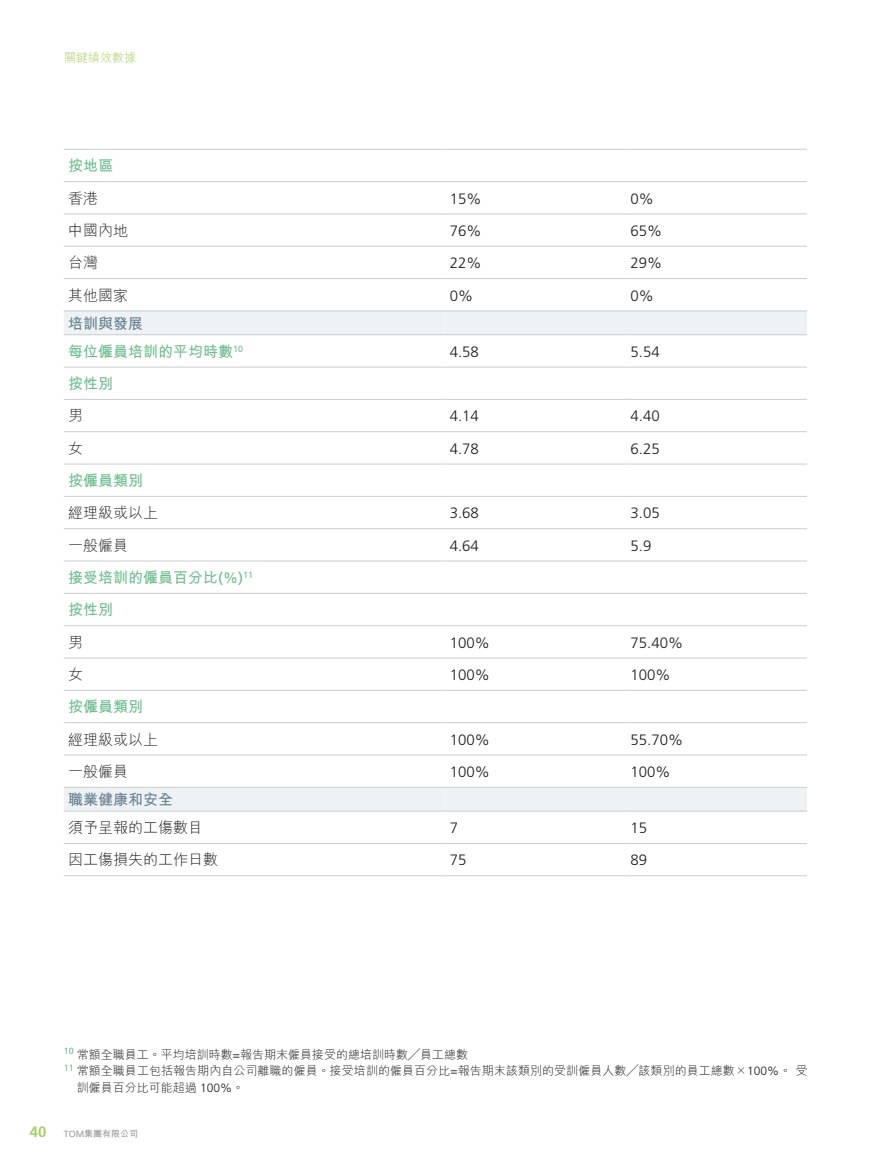
<style>
.page{position:relative;width:872px;height:1170px;background:#fff}
.page>*{position:absolute;margin:0;border:0;box-sizing:border-box;transform-origin:0 0}
.t1{font:300 15px "Frutiger LT Std";color:#1c1c1b}
.t2{font:300 15px "M Hei HK";color:#1c1c1b}
.t3{font:700 15px/28px "M Hei HK";color:#6ebd8f}
.t4{font:700 15px "M Hei HK";color:#65818e}
.t5{font:300 12px "M Hei HK";letter-spacing:.005em;color:#1c1c1b}
.t6{font:300 12px "M Hei HK";color:#adce6c}
.t7{font:700 9px "M Hei HK";color:#9d9d9c}
.s1{color:#65818e}
.s2{font-family:"Frutiger LT Std";font-weight:400}
.s3{font-family:"Frutiger LT Std"}
.s4{font-family:"Frutiger LT Std";font-size:15px;color:#adce6c}
</style>
<div class="page">
<svg style="left:64px;top:214px;width:381px;height:598px"></svg>
<svg style="left:445px;top:214px;width:181px;height:598px"></svg>
<svg style="left:64px;top:311px;width:381px;height:499px"></svg>
<svg style="left:445px;top:311px;width:362px;height:499px"></svg>
<hr style="left:64px;top:149px;width:381px;height:1px;background:#c8cdd0">
<hr style="left:64px;top:181px;width:381px;height:1px;background:#c8cdd0">
<hr style="left:64px;top:213px;width:381px;height:1px;background:#c8cdd0">
<hr style="left:64px;top:246px;width:381px;height:1px;background:#c8cdd0">
<hr style="left:64px;top:278px;width:381px;height:1px;background:#c8cdd0">
<hr style="left:64px;top:310px;width:381px;height:1px;background:#c8cdd0">
<hr style="left:64px;top:334px;width:381px;height:1px;background:#c8cdd0">
<hr style="left:64px;top:366px;width:381px;height:1px;background:#c8cdd0">
<hr style="left:64px;top:399px;width:381px;height:1px;background:#c8cdd0">
<hr style="left:64px;top:431px;width:381px;height:1px;background:#c8cdd0">
<hr style="left:64px;top:463px;width:381px;height:1px;background:#c8cdd0">
<hr style="left:64px;top:496px;width:381px;height:1px;background:#c8cdd0">
<hr style="left:64px;top:528px;width:381px;height:1px;background:#c8cdd0">
<hr style="left:64px;top:560px;width:381px;height:1px;background:#c8cdd0">
<hr style="left:64px;top:593px;width:381px;height:1px;background:#c8cdd0">
<hr style="left:64px;top:625px;width:381px;height:1px;background:#c8cdd0">
<hr style="left:64px;top:657px;width:381px;height:1px;background:#c8cdd0">
<hr style="left:64px;top:690px;width:381px;height:1px;background:#c8cdd0">
<hr style="left:64px;top:722px;width:381px;height:1px;background:#c8cdd0">
<hr style="left:64px;top:754px;width:381px;height:1px;background:#c8cdd0">
<hr style="left:64px;top:786px;width:381px;height:1px;background:#c8cdd0">
<hr style="left:64px;top:810px;width:381px;height:1px;background:#c8cdd0">
<hr style="left:64px;top:843px;width:381px;height:1px;background:#c8cdd0">
<hr style="left:64px;top:875px;width:381px;height:1px;background:#c8cdd0">
<hr style="left:445px;top:149px;width:181px;height:1px;background:#c8cdd0">
<hr style="left:626px;top:149px;width:181px;height:1px;background:#c8cdd0">
<hr style="left:445px;top:181px;width:181px;height:1px;background:#c8cdd0">
<hr style="left:626px;top:181px;width:181px;height:1px;background:#c8cdd0">
<hr style="left:445px;top:213px;width:181px;height:1px;background:#c8cdd0">
<hr style="left:626px;top:213px;width:181px;height:1px;background:#c8cdd0">
<hr style="left:445px;top:246px;width:181px;height:1px;background:#c8cdd0">
<hr style="left:626px;top:246px;width:181px;height:1px;background:#c8cdd0">
<hr style="left:445px;top:278px;width:181px;height:1px;background:#c8cdd0">
<hr style="left:626px;top:278px;width:181px;height:1px;background:#c8cdd0">
<hr style="left:445px;top:310px;width:181px;height:1px;background:#c8cdd0">
<hr style="left:626px;top:310px;width:181px;height:1px;background:#c8cdd0">
<hr style="left:445px;top:334px;width:181px;height:1px;background:#c8cdd0">
<hr style="left:626px;top:334px;width:181px;height:1px;background:#c8cdd0">
<hr style="left:445px;top:366px;width:181px;height:1px;background:#c8cdd0">
<hr style="left:626px;top:366px;width:181px;height:1px;background:#c8cdd0">
<hr style="left:445px;top:399px;width:181px;height:1px;background:#c8cdd0">
<hr style="left:626px;top:399px;width:181px;height:1px;background:#c8cdd0">
<hr style="left:445px;top:431px;width:181px;height:1px;background:#c8cdd0">
<hr style="left:626px;top:431px;width:181px;height:1px;background:#c8cdd0">
<hr style="left:445px;top:463px;width:181px;height:1px;background:#c8cdd0">
<hr style="left:626px;top:463px;width:181px;height:1px;background:#c8cdd0">
<hr style="left:445px;top:496px;width:181px;height:1px;background:#c8cdd0">
<hr style="left:626px;top:496px;width:181px;height:1px;background:#c8cdd0">
<hr style="left:445px;top:528px;width:181px;height:1px;background:#c8cdd0">
<hr style="left:626px;top:528px;width:181px;height:1px;background:#c8cdd0">
<hr style="left:445px;top:560px;width:181px;height:1px;background:#c8cdd0">
<hr style="left:626px;top:560px;width:181px;height:1px;background:#c8cdd0">
<hr style="left:445px;top:593px;width:181px;height:1px;background:#c8cdd0">
<hr style="left:626px;top:593px;width:181px;height:1px;background:#c8cdd0">
<hr style="left:445px;top:625px;width:181px;height:1px;background:#c8cdd0">
<hr style="left:626px;top:625px;width:181px;height:1px;background:#c8cdd0">
<hr style="left:445px;top:657px;width:181px;height:1px;background:#c8cdd0">
<hr style="left:626px;top:657px;width:181px;height:1px;background:#c8cdd0">
<hr style="left:445px;top:690px;width:181px;height:1px;background:#c8cdd0">
<hr style="left:626px;top:690px;width:181px;height:1px;background:#c8cdd0">
<hr style="left:445px;top:722px;width:181px;height:1px;background:#c8cdd0">
<hr style="left:626px;top:722px;width:181px;height:1px;background:#c8cdd0">
<hr style="left:445px;top:754px;width:181px;height:1px;background:#c8cdd0">
<hr style="left:626px;top:754px;width:181px;height:1px;background:#c8cdd0">
<hr style="left:445px;top:786px;width:181px;height:1px;background:#c8cdd0">
<hr style="left:626px;top:786px;width:181px;height:1px;background:#c8cdd0">
<hr style="left:445px;top:810px;width:181px;height:1px;background:#c8cdd0">
<hr style="left:626px;top:810px;width:181px;height:1px;background:#c8cdd0">
<hr style="left:445px;top:843px;width:181px;height:1px;background:#c8cdd0">
<hr style="left:626px;top:843px;width:181px;height:1px;background:#c8cdd0">
<hr style="left:445px;top:875px;width:181px;height:1px;background:#c8cdd0">
<hr style="left:626px;top:875px;width:181px;height:1px;background:#c8cdd0">
<p class="t6" style="left:64px;top:49px;width:73px">關鍵績效數據</p>
<p class="t3" style="left:68px;top:150px;width:46px">按地區</p>
<p class="t2" style="left:68px;top:187px;width:31px">香港</p>
<p class="t1" style="left:450px;top:190px;width:33px">15%</p>
<p class="t1" style="left:630px;top:190px;width:25px">0%</p>
<p class="t2" style="left:68px;top:220px;width:61px">中國內地</p>
<p class="t1" style="left:450px;top:222px;width:33px">76%</p>
<p class="t1" style="left:630px;top:222px;width:33px">65%</p>
<p class="t2" style="left:68px;top:252px;width:31px">台灣</p>
<p class="t1" style="left:450px;top:254px;width:33px">22%</p>
<p class="t1" style="left:630px;top:254px;width:33px">29%</p>
<p class="t2" style="left:68px;top:284px;width:61px">其他國家</p>
<p class="t1" style="left:450px;top:287px;width:25px">0%</p>
<p class="t1" style="left:630px;top:287px;width:25px">0%</p>
<p class="t3" style="left:68px;top:308px;width:177px"><span class="s1">培訓與發展<br></span>每位僱員培訓的平均時數<sup>10</sup></p>
<p class="t1" style="left:450px;top:343px;width:31px">4.58</p>
<p class="t1" style="left:630px;top:343px;width:31px">5.54</p>
<p class="t3" style="left:68px;top:368px;width:46px">按性別</p>
<p class="t2" style="left:68px;top:405px;width:16px">男</p>
<p class="t1" style="left:450px;top:407px;width:31px">4.14</p>
<p class="t1" style="left:630px;top:407px;width:31px">4.40</p>
<p class="t2" style="left:68px;top:437px;width:16px">女</p>
<p class="t1" style="left:450px;top:440px;width:31px">4.78</p>
<p class="t1" style="left:630px;top:440px;width:31px">6.25</p>
<p class="t3" style="left:68px;top:465px;width:76px">按僱員類別</p>
<p class="t2" style="left:68px;top:502px;width:91px">經理級或以上</p>
<p class="t1" style="left:450px;top:504px;width:31px">3.68</p>
<p class="t1" style="left:630px;top:504px;width:31px">3.05</p>
<p class="t2" style="left:68px;top:534px;width:61px">一般僱員</p>
<p class="t1" style="left:450px;top:537px;width:31px">4.64</p>
<p class="t1" style="left:630px;top:537px;width:22px">5.9</p>
<p class="t3" style="left:68px;top:560px;width:187px;line-height:32.2px">接受培訓的僱員百分比<span class="s2">(%)</span><sup>11</sup>按性別</p>
<p class="t2" style="left:68px;top:631px;width:16px">男</p>
<p class="t1" style="left:450px;top:634px;width:42px">100%</p>
<p class="t1" style="left:630px;top:634px;width:54px">75.40%</p>
<p class="t2" style="left:68px;top:663px;width:16px">女</p>
<p class="t1" style="left:450px;top:666px;width:42px">100%</p>
<p class="t1" style="left:630px;top:666px;width:42px">100%</p>
<p class="t3" style="left:68px;top:691px;width:76px">按僱員類別</p>
<p class="t2" style="left:68px;top:728px;width:91px">經理級或以上</p>
<p class="t1" style="left:450px;top:730px;width:42px">100%</p>
<p class="t1" style="left:630px;top:730px;width:54px">55.70%</p>
<p class="t2" style="left:68px;top:760px;width:61px">一般僱員</p>
<p class="t1" style="left:450px;top:763px;width:42px">100%</p>
<p class="t1" style="left:630px;top:763px;width:42px">100%</p>
<p class="t4" style="left:68px;top:788px;width:107px">職業健康和安全</p>
<p class="t2" style="left:68px;top:817px;width:136px">須予呈報的工傷數目</p>
<p class="t1" style="left:450px;top:819px;width:10px">7</p>
<p class="t1" style="left:630px;top:819px;width:18px">15</p>
<p class="t2" style="left:68px;top:849px;width:151px">因工傷損失的工作日數</p>
<p class="t1" style="left:450px;top:851px;width:18px">75</p>
<p class="t1" style="left:630px;top:851px;width:18px">89</p>
<p class="t5" style="left:64px;top:1045px;width:405px"><sup>10</sup> 常額全職員工。平均培訓時數<span class="s3">=</span>報告期末僱員接受的總培訓時數╱員工總數</p>
<p class="t5" style="left:64px;top:1062px;width:745px"><sup>11</sup> 常額全職員工包括報告期內自公司離職的僱員。接受培訓的僱員百分比<span class="s3">=</span>報告期末該類別的受訓僱員人數╱該類別的員工總數×<span class="s3">100%</span>。受</p>
<p class="t5" style="left:77px;top:1078px;width:169px">訓僱員百分比可能超過 <span class="s3">100%</span>。</p>
<p class="t7" style="left:30px;top:1126px;width:110px"><span class="s4">40</span> <span class="s2">TOM</span>集團有限公司</p>
</div>
